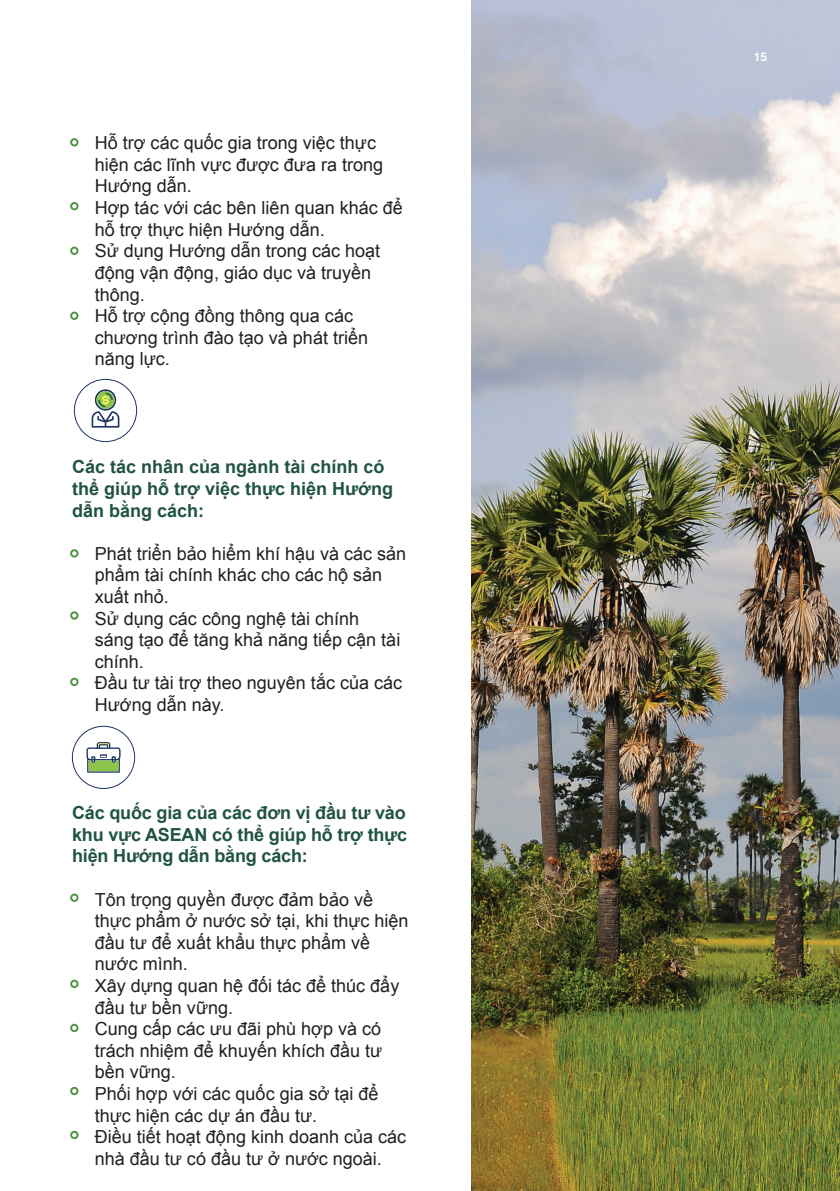
<style>
.page{position:relative;width:840px;height:1191px;background:#fff}
.page>*{position:absolute;margin:0;border:0;box-sizing:border-box;transform-origin:0 0}
.t1{font:18px/21.6px "Arial";color:#231f20}
.t2{font:700 18px/21.6px "Arial";color:#20543f}
.t3{font:700 12px "Helvetica";color:#fff}
</style>
<div class="page">
<div style="left:70px;top:138px;width:8px;height:8px;border:2px solid #519545;border-radius:50%"></div>
<div style="left:70px;top:247px;width:8px;height:8px;border:2px solid #519545;border-radius:50%"></div>
<div style="left:70px;top:202px;width:8px;height:8px;border:2px solid #519545;border-radius:50%"></div>
<div style="left:70px;top:311px;width:8px;height:9px;border:2px solid #519545;border-radius:50%"></div>
<div style="left:70px;top:549px;width:8px;height:8px;border:2px solid #519545;border-radius:50%"></div>
<div style="left:70px;top:611px;width:8px;height:8px;border:2px solid #519545;border-radius:50%"></div>
<div style="left:70px;top:677px;width:8px;height:9px;border:2px solid #519545;border-radius:50%"></div>
<div style="left:70px;top:893px;width:8px;height:9px;border:2px solid #519545;border-radius:50%"></div>
<div style="left:70px;top:979px;width:8px;height:9px;border:2px solid #519545;border-radius:50%"></div>
<div style="left:70px;top:1130px;width:8px;height:9px;border:2px solid #519545;border-radius:50%"></div>
<div style="left:70px;top:1023px;width:8px;height:9px;border:2px solid #519545;border-radius:50%"></div>
<div style="left:70px;top:1086px;width:8px;height:9px;border:2px solid #519545;border-radius:50%"></div>
<img style="left:471px;top:0;width:368px;height:1191px">
<svg style="left:92px;top:389px;width:27px;height:38px"></svg>
<div style="left:74px;top:379px;width:63px;height:63px;border:1px solid #1e3467;border-radius:50%"></div>
<svg style="left:86px;top:742px;width:34px;height:30px"></svg>
<div style="left:72px;top:726px;width:63px;height:63px;border:1px solid #1e3467;border-radius:50%"></div>
<p class="t1" style="left:95px;top:132px;width:309px">Hỗ trợ các quốc gia trong việc thực hiện các lĩnh vực được đưa ra trong<br>Hướng dẫn.<br>Hợp tác với các bên liên quan khác để hỗ trợ thực hiện Hướng dẫn.<br>Sử dụng Hướng dẫn trong các hoạt động vận động, giáo dục và truyền thông.<br>Hỗ trợ cộng đồng thông qua các chương trình đào tạo và phát triển năng lực.</p>
<p class="t2" style="left:72px;top:457px;width:322px">Các tác nhân của ngành tài chính có thể giúp hỗ trợ việc thực hiện Hướng dẫn bằng cách:</p>
<p class="t1" style="left:95px;top:543px;width:313px">Phát triển bảo hiểm khí hậu và các sản phẩm tài chính khác cho các hộ sản xuất nhỏ.<br>Sử dụng các công nghệ tài chính<br>sáng tạo để tăng khả năng tiếp cận tài chính.<br>Đầu tư tài trợ theo nguyên tắc của các<br>Hướng dẫn này.</p>
<p class="t2" style="left:72px;top:802px;width:336px;text-align:justify">Các quốc gia của các đơn vị đầu tư vào khu vực ASEAN có thể giúp hỗ trợ thực hiện Hướng dẫn bằng cách:</p>
<p class="t1" style="left:95px;top:888px;width:315px">Tôn trọng quyền được đảm bảo về thực phẩm ở nước sở tại, khi thực hiện đầu tư để xuất khẩu thực phẩm về nước mình.<br>Xây dựng quan hệ đối tác để thúc đẩy đầu tư bền vững.<br>Cung cấp các ưu đãi phù hợp và có trách nhiệm để khuyến khích đầu tư bền vững.<br>Phối hợp với các quốc gia sở tại để thực hiện các dự án đầu tư.<br>Điều tiết hoạt động kinh doanh của các nhà đầu tư có đầu tư ở nước ngoài.</p>
<p class="t3" style="left:753px;top:47px;width:15px">15</p>
</div>
